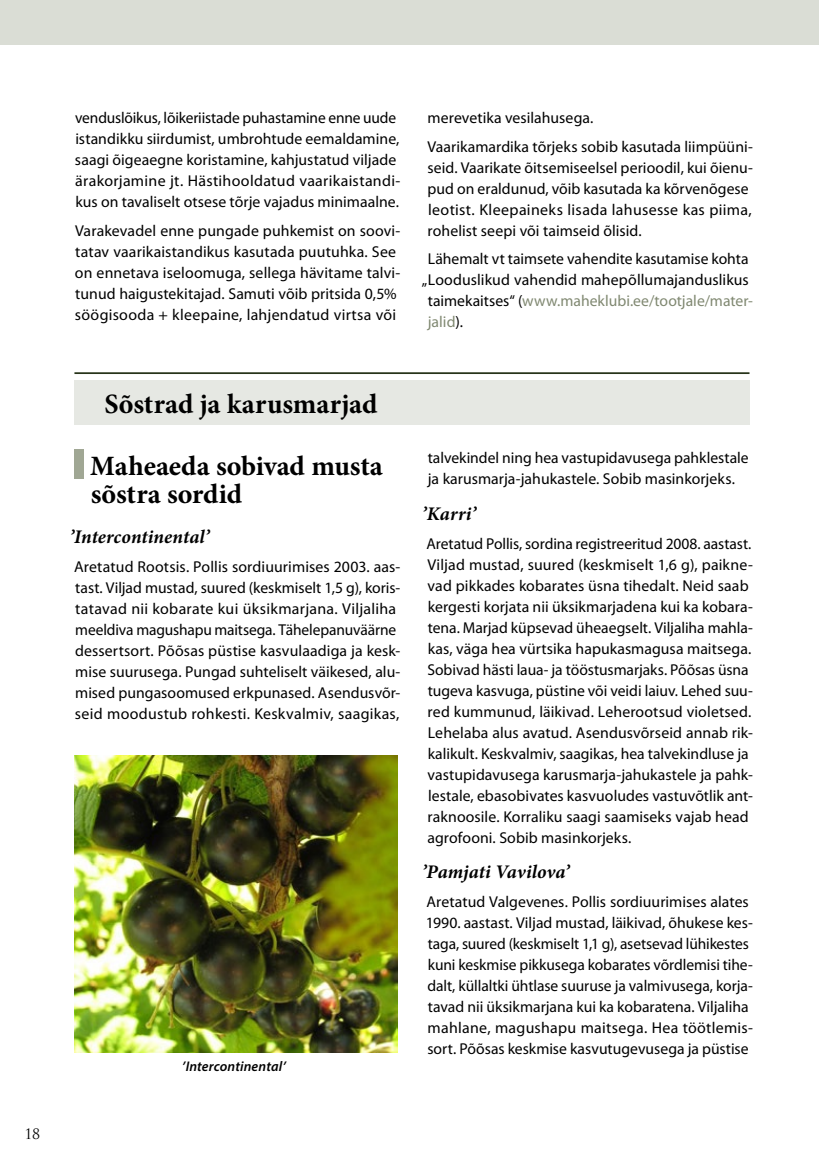
<style>
.page{position:relative;width:819px;height:1166px;background:#fff}
.page>*{position:absolute;margin:0;border:0;box-sizing:border-box;transform-origin:0 0}
.Heading_1{font:700 28px/28px "Minion Pro";letter-spacing:-.005em;color:#000}
.väike_alapealkiri{font:italic 700 19.25px "Minion Pro";letter-spacing:.005em;color:#000}
.tekst2{font:15.75px/21px "Myriad Pro";letter-spacing:.005em;color:#000}
.tekst2-2{font:15.75px "Myriad Pro";color:#808871}
.fotoallkiri{font:italic 600 14px "Myriad Pro";letter-spacing:.005em;color:#000}
.t1{font:14px "Trajan Pro";color:#000}
.s1{color:#000}
</style>
<div class="page">
<div style="left:0;top:0;width:819px;height:45px;background:#daddd5"></div>
<div style="left:74px;top:381px;width:675px;height:44px;background:#e6e8e3"></div>
<hr style="left:74px;top:372px;width:675px;height:2px;background:#27341a">
<div style="left:74px;top:450px;width:10px;height:29px;background:#a0a794"></div>
<img style="left:74px;top:755px;width:323px;height:298px">
<p class="t1" style="left:24px;top:1125px;width:17px">18</p>
<p class="tekst2" style="left:75px;top:107px;width:327px">venduslõikus, lõikeriistade puhastamine enne uude istandikku siirdumist, umbrohtude eemaldamine, saagi õigeaegne koristamine, kahjustatud viljade ärakorjamine jt. Hästihooldatud vaarikaistandi&shy;kus on tavaliselt otsese tõrje vajadus minimaalne.</p>
<p class="tekst2" style="left:75px;top:220px;width:327px">Varakevadel enne pungade puhkemist on soovi&shy;tatav vaarikaistandikus kasutada puutuhka. See on ennetava iseloomuga, sellega hävitame talvi&shy;tunud haigustekitajad. Samuti võib pritsida 0,5% söögisooda + kleepaine, lahjendatud virtsa või</p>
<p class="tekst2" style="left:427px;top:107px;width:166px">merevetika vesilahusega.</p>
<p class="tekst2" style="left:427px;top:136px;width:327px">Vaarikamardika tõrjeks sobib kasutada liimpüüni&shy;seid. Vaarikate õitsemiseelsel perioodil, kui õienu&shy;pud on eraldunud, võib kasutada ka kõrvenõgese leotist. Kleepaineks lisada lahusesse kas piima, rohelist seepi või taimseid õlisid.</p>
<p class="tekst2" style="left:428px;top:248px;width:322px">Lähemalt vt taimsete vahendite kasutamise kohta</p>
<p class="tekst2" style="left:422px;top:269px;width:328px">„Looduslikud vahendid mahepõllumajanduslikus</p>
<p class="tekst2-2" style="left:427px;top:291px;width:326px"><span class="s1">taimekaitses“ (</span>www.maheklubi.ee/tootjale/mater-</p>
<p class="tekst2-2" style="left:427px;top:312px;width:35px">jalid<span class="s1">).</span></p>
<p class="Heading_1" style="left:105px;top:390px;width:274px">Sõstrad ja karusmarjad</p>
<p class="Heading_1" style="left:90px;top:451px;width:294px">Maheaeda sobivad musta sõstra sordid</p>
<p class="väike_alapealkiri" style="left:70px;top:524px;width:141px">’Intercontinental’</p>
<p class="tekst2" style="left:74px;top:556px;width:328px">Aretatud Rootsis. Pollis sordiuurimises 2003. aas&shy;tast. Viljad mustad, suured (keskmiselt 1,5 g), koris&shy;tatavad nii kobarate kui üksikmarjana. Viljaliha meeldiva magushapu maitsega. Tähelepanuväärne dessertsort. Põõsas püstise kasvulaadiga ja kesk&shy;mise suurusega. Pungad suhteliselt väikesed, alu&shy;mised pungasoomused erkpunased. Asendusvõr&shy;seid moodustub rohkesti. Keskvalmiv, saagikas,</p>
<p class="fotoallkiri" style="left:182px;top:1057px;width:105px">’Intercontinental’</p>
<p class="tekst2" style="left:427px;top:447px;width:322px">talvekindel ning hea vastupidavusega pahklestale ja karusmarja-jahukastele. Sobib masinkorjeks.</p>
<p class="väike_alapealkiri" style="left:422px;top:500px;width:56px">’Karri’</p>
<p class="tekst2" style="left:426px;top:532px;width:328px">Aretatud Pollis, sordina registreeritud 2008. aastast.<br>Viljad mustad, suured (keskmiselt 1,6 g), paikne&shy;vad pikkades kobarates üsna tihedalt. Neid saab kergesti korjata nii üksikmarjadena kui ka kobara&shy;tena. Marjad küpsevad üheaegselt. Viljaliha mahla&shy;kas, väga hea vürtsika hapukasmagusa maitsega.<br>Sobivad hästi laua- ja tööstusmarjaks. Põõsas üsna tugeva kasvuga, püstine või veidi laiuv. Lehed suu&shy;red kummunud, läikivad. Leherootsud violetsed.<br>Lehelaba alus avatud. Asendusvõrseid annab rik&shy;kalikult. Keskvalmiv, saagikas, hea talvekindluse ja vastupidavusega karusmarja-jahukastele ja pahk&shy;lestale, ebasobivates kasvuoludes vastuvõtlik ant&shy;raknoosile. Korraliku saagi saamiseks vajab head agrofooni. Sobib masinkorjeks.</p>
<p class="väike_alapealkiri" style="left:422px;top:858px;width:149px">’Pamjati Vavilova’</p>
<p class="tekst2" style="left:426px;top:891px;width:328px">Aretatud Valgevenes. Pollis sordiuurimises alates 1990. aastast. Viljad mustad, läikivad, õhukese kes&shy;taga, suured (keskmiselt 1,1 g), asetsevad lühikestes kuni keskmise pikkusega kobarates võrdlemisi tihe&shy;dalt, küllaltki ühtlase suuruse ja valmivusega, korja&shy;tavad nii üksikmarjana kui ka kobaratena. Viljaliha mahlane, magushapu maitsega. Hea töötlemis&shy;sort. Põõsas keskmise kasvutugevusega ja püstise</p>
</div>
